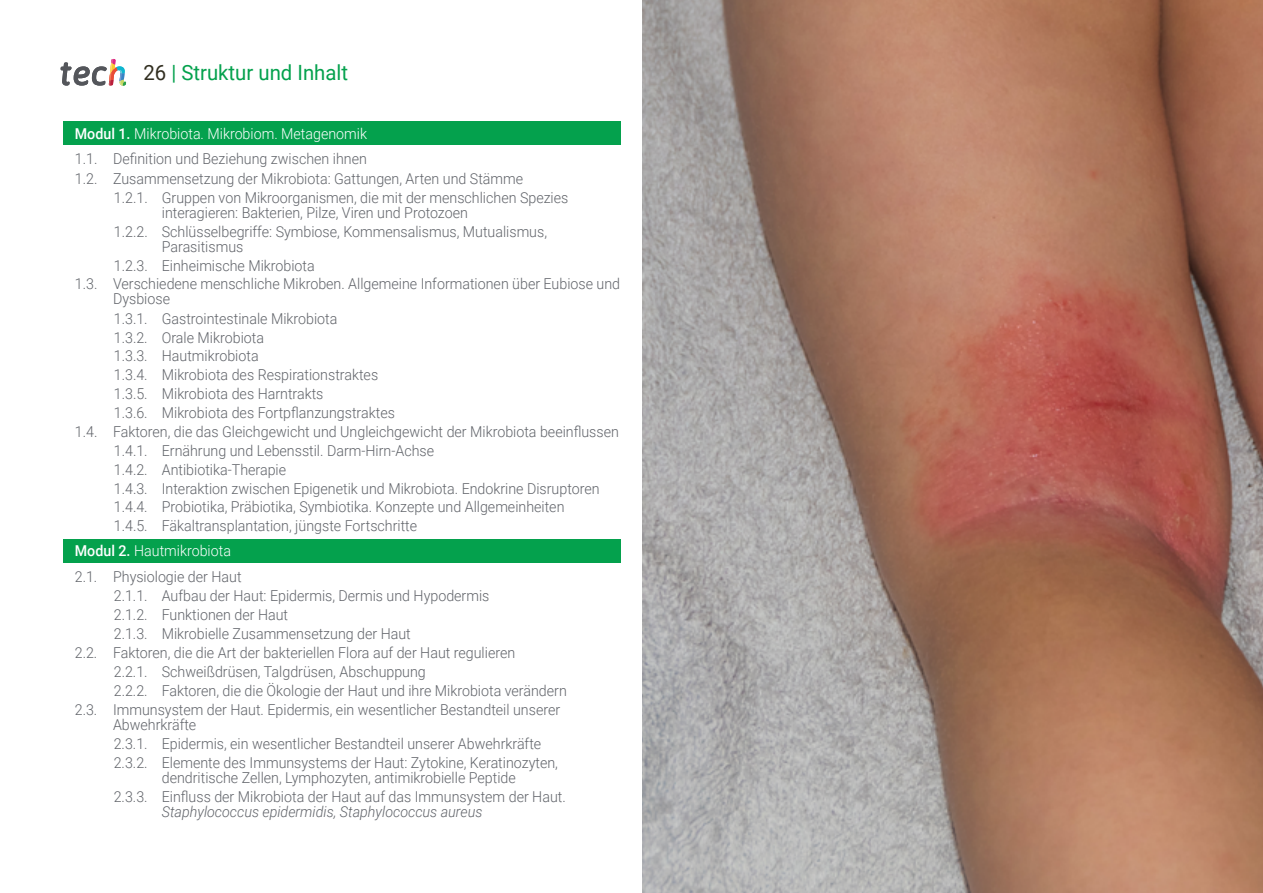
<style>
.page{position:relative;width:1263px;height:893px;background:#fff}
.page>*{position:absolute;margin:0;border:0;box-sizing:border-box;transform-origin:0 0}
.t1{font:21px "Roboto";color:#04a14d}
.t2{font:300 15px/25.7px "Roboto";color:#61646a;scale:.95 1}
.t3{font:italic 300 15px "Roboto";color:#61646a;scale:.95 1}
.s1{color:#312e20}
.s2{font-weight:500;color:#fff}
.s3{color:#fff}
</style>
<div class="page">
<img style="left:642px;top:0;width:621px;height:893px">
<div style="left:64px;top:121px;width:557px;height:24px;background:#04a14d"></div>
<div style="left:64px;top:539px;width:557px;height:23px;background:#04a14d"></div>
<svg style="left:61px;top:59px;width:65px;height:27px"></svg>
<h1 class="t1" style="left:144px;top:57px;width:206px"><span class="s1">26</span> | Struktur und Inhalt</h1>
<p class="t2" style="left:75px;top:120px;width:309px"><span class="s2">Modul 1.</span> <span class="s3">Mikrobiota. Mikrobiom. Metagenomik<br></span>1.1. Definition und Beziehung zwischen ihnen</p>
<p class="t2" style="left:114px;top:168px;width:480px;line-height:19.2px;text-indent:-39px">1.2. Zusammensetzung der Mikrobiota: Gattungen, Arten und Stämme<br>1.2.1. Gruppen von Mikroorganismen, die mit der menschlichen Spezies</p>
<p class="t2" style="left:114px;top:203px;width:457px;line-height:18.8px;text-indent:48px">interagieren: Bakterien, Pilze, Viren und Protozoen<br>1.2.2. Schlüsselbegriffe: Symbiose, Kommensalismus, Mutualismus,</p>
<p class="t2" style="left:162px;top:233px;width:87px">Parasitismus</p>
<p class="t2" style="left:114px;top:252px;width:213px">1.2.3. Einheimische Mikrobiota</p>
<p class="t2" style="left:75px;top:271px;width:575px">1.3. Verschiedene menschliche Mikroben. Allgemeine Informationen über Eubiose und</p>
<p class="t2" style="left:113px;top:286px;width:61px">Dysbiose</p>
<p class="t2" style="left:114px;top:305px;width:237px">1.3.1. Gastrointestinale Mikrobiota</p>
<p class="t2" style="left:114px;top:324px;width:160px">1.3.2. Orale Mikrobiota</p>
<p class="t2" style="left:114px;top:343px;width:154px">1.3.3. Hautmikrobiota</p>
<p class="t2" style="left:114px;top:361px;width:280px">1.3.4. Mikrobiota des Respirationstraktes</p>
<p class="t2" style="left:114px;top:380px;width:222px">1.3.5. Mikrobiota des Harntrakts</p>
<p class="t2" style="left:114px;top:399px;width:297px">1.3.6. Mikrobiota des Fortpflanzungstraktes</p>
<p class="t2" style="left:75px;top:418px;width:574px">1.4. Faktoren, die das Gleichgewicht und Ungleichgewicht der Mikrobiota beeinflussen</p>
<p class="t2" style="left:114px;top:437px;width:339px">1.4.1. Ernährung und Lebensstil. Darm-Hirn-Achse</p>
<p class="t2" style="left:114px;top:456px;width:183px">1.4.2. Antibiotika-Therapie</p>
<p class="t2" style="left:114px;top:475px;width:513px">1.4.3. Interaktion zwischen Epigenetik und Mikrobiota. Endokrine Disruptoren</p>
<p class="t2" style="left:114px;top:494px;width:476px">1.4.4. Probiotika, Präbiotika, Symbiotika. Konzepte und Allgemeinheiten</p>
<p class="t2" style="left:114px;top:512px;width:321px">1.4.5. Fäkaltransplantation, jüngste Fortschritte</p>
<p class="t2" style="left:75px;top:538px;width:177px"><span class="s2">Modul 2.</span> <span class="s3">Hautmikrobiota<br></span>2.1. Physiologie der Haut</p>
<p class="t2" style="left:114px;top:583px;width:397px">2.1.1. Aufbau der Haut: Epidermis, Dermis und Hypodermis</p>
<p class="t2" style="left:114px;top:601px;width:185px">2.1.2. Funktionen der Haut</p>
<p class="t2" style="left:114px;top:620px;width:314px">2.1.3. Mikrobielle Zusammensetzung der Haut</p>
<p class="t2" style="left:75px;top:639px;width:465px">2.2. Faktoren, die die Art der bakteriellen Flora auf der Haut regulieren</p>
<p class="t2" style="left:114px;top:658px;width:330px">2.2.1. Schweißdrüsen, Talgdrüsen, Abschuppung</p>
<p class="t2" style="left:114px;top:677px;width:478px">2.2.2. Faktoren, die die Ökologie der Haut und ihre Mikrobiota verändern</p>
<p class="t2" style="left:75px;top:696px;width:512px">2.3. Immunsystem der Haut. Epidermis, ein wesentlicher Bestandteil unserer</p>
<p class="t2" style="left:113px;top:714px;width:470px;line-height:19px">Abwehrkräfte<br>2.3.1. Epidermis, ein wesentlicher Bestandteil unserer Abwehrkräfte<br>2.3.2. Elemente des Immunsystems der Haut: Zytokine, Keratinozyten,</p>
<p class="t2" style="left:114px;top:767px;width:477px;line-height:18.8px;text-align:center">dendritische Zellen, Lymphozyten, antimikrobielle Peptide<br>2.3.3. Einfluss der Mikrobiota der Haut auf das Immunsystem der Haut.</p>
<p class="t3" style="left:162px;top:801px;width:339px">Staphylococcus epidermidis, Staphylococcus aureus</p>
</div>
